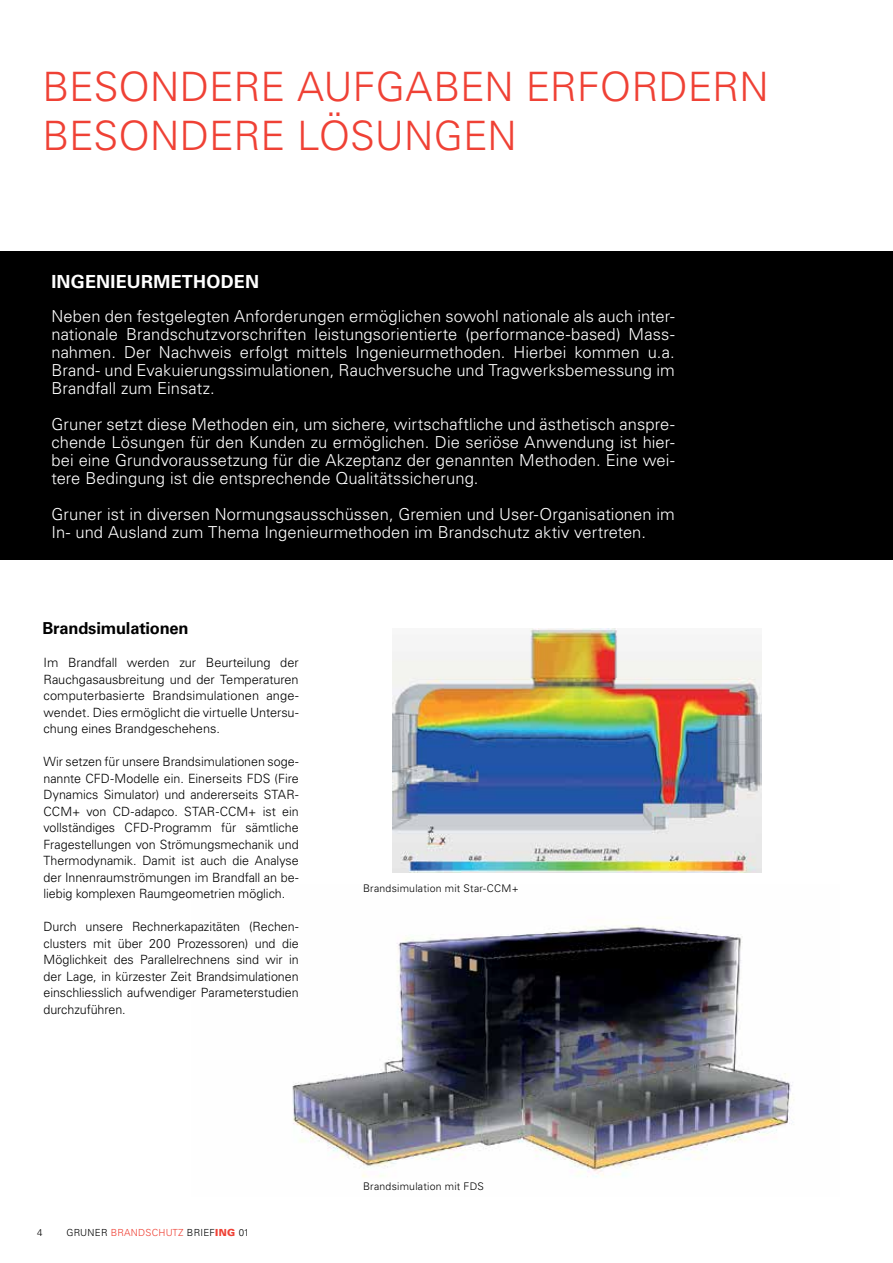
<style>
.page{position:relative;width:893px;height:1263px;background:#fff}
.page>*{position:absolute;margin:0;border:0;box-sizing:border-box;transform-origin:0 0}
.t1{font:300 40.5px "Univers LT Std";color:#ef4135}
.t2{font:700 18px "Univers LT Std";color:#fff}
.t3{font:300 16.5px/18px "Univers LT Std";letter-spacing:.005em;color:#fff;text-align:justify}
.t4{font:700 16.5px "Univers LT Std";letter-spacing:-.015em;color:#000}
.t5{font:300 12.75px/16.5px "Univers LT Std";letter-spacing:-.005em;color:#000;text-align:justify}
.t6{font:300 10.5px "Univers LT Std";letter-spacing:.02em;color:#000}
.t7{font:300 9.75px "Univers LT Std";letter-spacing:.025em;color:#000}
.s1{color:#ef4135}
.s2{font-weight:900;color:#ef4135}
</style>
<div class="page">
<img style="left:292px;top:925px;width:502px;height:253px">
<div style="left:0;top:251px;width:893px;height:308px;background:#000"></div>
<img style="left:392px;top:628px;width:369px;height:244px">
<h1 class="t1" style="left:43px;top:62px;width:27px">BESON</h1>
<h1 class="t1" style="left:180px;top:62px;width:54px">dERE</h1>
<h1 class="t1" style="left:297px;top:62px;width:28px">AUFGABEN</h1>
<h1 class="t1" style="left:526px;top:62px;width:28px">ERFORDERN</h1>
<h1 class="t1" style="left:42px;top:111px;width:28px">BESONDERE</h1>
<h1 class="t1" style="left:297px;top:111px;width:81px">LÖSUNGEN</h1>
<h2 class="t2" style="left:51px;top:271px;width:18px">Ingenie</h2>
<h2 class="t2" style="left:127px;top:271px;width:28px">urmeth</h2>
<h2 class="t2" style="left:206px;top:271px;width:28px">oden</h2>
<p class="t3" style="left:51px;top:307px;width:625px">N eben den festgelegten Anforderungen ermöglichen sowohl nationale als auch inter&shy;nationale B randschutzvorschriften leistungsorientierte (performance-based) Mass&shy;nahmen. Der Nachweis erfolgt mittels I ngenieurmethoden. Hierbei kommen u.a.<br>Brand- und Evakuierungssimulationen, Rauchversuche und Tragwerksbemessung im Brandfall zum Einsatz.</p>
<p class="t3" style="left:51px;top:415px;width:625px">G runer setzt diese Methoden ein, um sichere, wirtschaftliche und ästhetisch anspre&shy;chende Lösungen für den Kunden zu ermöglichen. Die seriöse Anwendung ist hier&shy;bei eine G rundvoraussetzung für die Akzeptanz der genannten Methoden. Eine wei&shy;tere Bedingung ist die entsprechende Qualitätssicherung.</p>
<p class="t3" style="left:51px;top:505px;width:625px">G runer ist in diversen Normungsausschüssen, G remien und User-Organisationen im<br>I n- und Ausland zum Thema I ngenieurmethoden im Brandschutz aktiv vertreten.</p>
<p class="t4" style="left:43px;top:619px;width:148px">Brandsimulationen</p>
<p class="t5" style="left:44px;top:655px;width:257px">I m Brandfall werden zur Beurteilung der Rauchgasausbreitung und der Temperaturen computerbasierte B randsimulationen ange&shy;wendet. Dies ermöglicht die virtuelle U ntersu&shy;chung eines Brandgeschehens.</p>
<p class="t5" style="left:44px;top:754px;width:257px">Wir setzen für unsere B randsimulationen soge&shy;nannte CFD</p>
<p class="t5" style="left:110px;top:770px;width:145px">-Modelle ein. Einerseits FDS</p>
<p class="t5" style="left:275px;top:770px;width:26px">(Fire</p>
<p class="t5" style="left:44px;top:787px;width:229px">Dynamics Simulator) und andererseits STAR</p>
<p class="t5" style="left:295px;top:787px;width:5px">-</p>
<p class="t5" style="left:44px;top:803px;width:150px">CC M+ von CD-adapco. STAR</p>
<p class="t5" style="left:216px;top:803px;width:84px">-CCM+ ist ein</p>
<p class="t5" style="left:44px;top:820px;width:90px">vollständiges CFD</p>
<p class="t5" style="left:44px;top:820px;width:257px;text-indent:106px">-Programm für sämtliche Fragestellungen von Strömungsmechanik und Thermodynamik. Damit ist auch die Analyse der I nnenraumströmungen im Brandfall an be&shy;liebig komplexen Raumgeometrien möglich.</p>
<p class="t5" style="left:44px;top:919px;width:257px">Durch unsere Rechnerkapazitäten (Rechen&shy;clusters mit über 200 Prozessoren) und die Möglichkeit des Parallelrechnens sind wir in der Lage, in kürzester Zeit B randsimulationen einschliesslich aufwendiger Parameterstudien durchzuführen.</p>
<p class="t6" style="left:363px;top:882px;width:157px">Brandsimulation mit Star-CCM+</p>
<p class="t7" style="left:37px;top:1226px;width:7px">4</p>
<p class="t7" style="left:66px;top:1226px;width:184px">Gruner <span class="s1">B randsch utz</span> brief<span class="s2">ing</span> 01</p>
<p class="t6" style="left:363px;top:1180px;width:108px">Brandsimulation mit FDS</p>
</div>
